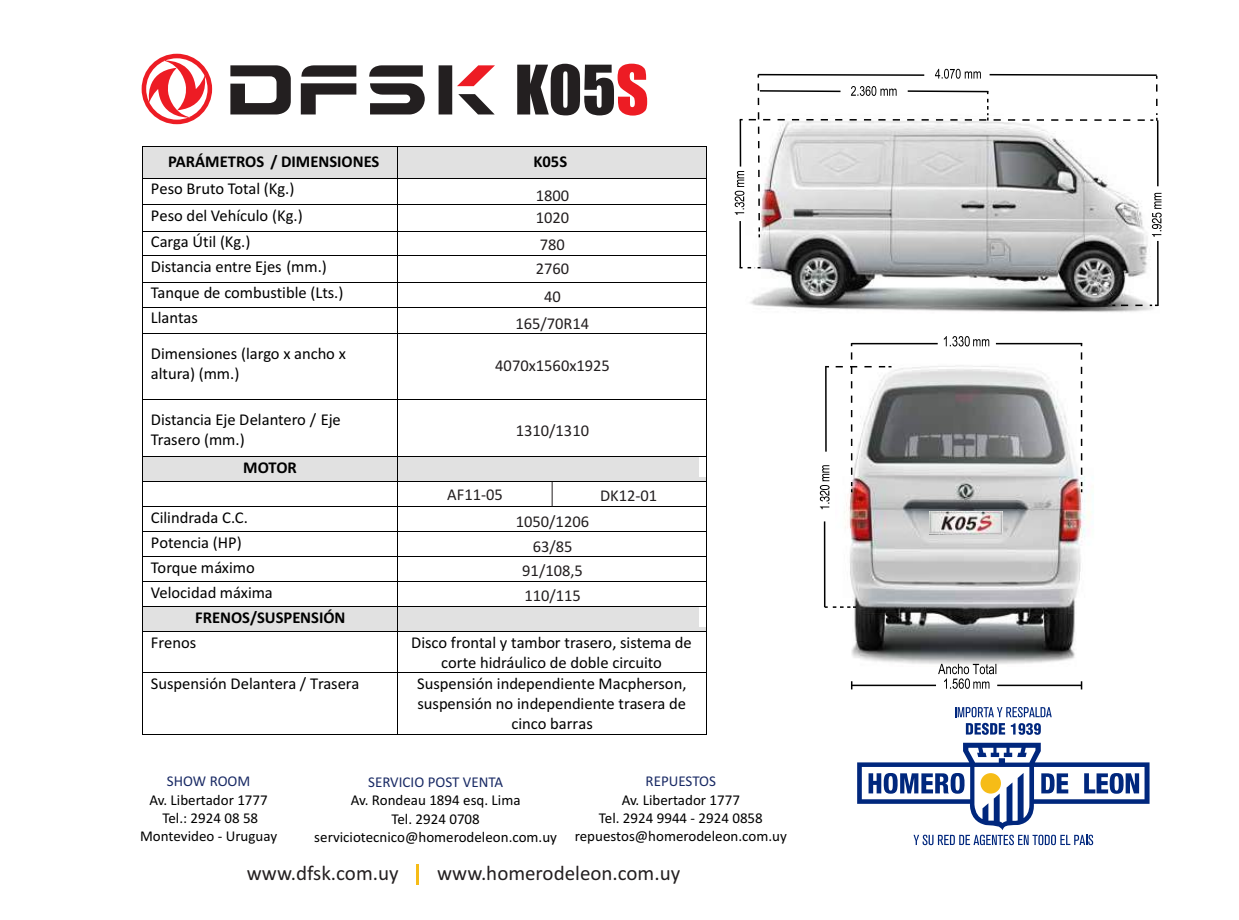
<style>
.page{position:relative;width:1239px;height:920px;background:#fff}
.page>*{position:absolute;margin:0;border:0;box-sizing:border-box;transform-origin:0 0}
.t1{font:63px "Impact";color:#231f20}
.t2{font:21px "Calibri";color:#231f20}
.t3{font:16.5px/25.8px "Calibri";color:#000}
.t4{font:16.5px/24.8px "Calibri";color:#231f20}
.t5{font:700 16.5px "Calibri";color:#000}
.t6{font:15px/18.3px "Calibri";color:#000;text-align:center}
.t7{font:15px "Calibri";color:#182964}
.s1{color:#ed1c24}
</style>
<div class="page">
<svg style="left:230px;top:65px;width:265px;height:49px"></svg>
<svg style="left:142px;top:54px;width:70px;height:70px"></svg>
<div style="left:143px;top:147px;width:8px;height:20px;background:#e1e1e1"></div>
<div style="left:390px;top:147px;width:7px;height:20px;background:#e1e1e1"></div>
<div style="left:143px;top:167px;width:254px;height:11px;background:#e1e1e1"></div>
<div style="left:151px;top:147px;width:239px;height:20px;background:#e1e1e1"></div>
<div style="left:398px;top:147px;width:8px;height:20px;background:#e1e1e1"></div>
<div style="left:698px;top:147px;width:8px;height:20px;background:#e1e1e1"></div>
<div style="left:398px;top:167px;width:308px;height:11px;background:#e1e1e1"></div>
<div style="left:406px;top:147px;width:292px;height:20px;background:#e1e1e1"></div>
<hr style="left:143px;top:146px;width:254px;height:1px;background:#000">
<hr style="left:398px;top:146px;width:308px;height:1px;background:#000">
<hr style="left:142px;top:146px;width:1px;height:32px;background:#000">
<hr style="left:397px;top:146px;width:1px;height:32px;background:#000">
<hr style="left:706px;top:146px;width:1px;height:32px;background:#000">
<hr style="left:143px;top:178px;width:254px;height:1px;background:#000">
<hr style="left:398px;top:178px;width:308px;height:1px;background:#000">
<svg style="left:706px;top:178px;width:1px;height:15px"></svg>
<hr style="left:143px;top:204px;width:254px;height:1px;background:#000">
<hr style="left:398px;top:204px;width:308px;height:1px;background:#000">
<hr style="left:143px;top:231px;width:254px;height:1px;background:#000">
<hr style="left:398px;top:231px;width:308px;height:1px;background:#000">
<hr style="left:143px;top:256px;width:254px;height:1px;background:#000">
<hr style="left:398px;top:256px;width:308px;height:1px;background:#000">
<hr style="left:143px;top:282px;width:254px;height:1px;background:#000">
<hr style="left:398px;top:282px;width:308px;height:1px;background:#000">
<hr style="left:143px;top:307px;width:254px;height:1px;background:#000">
<hr style="left:398px;top:307px;width:308px;height:1px;background:#000">
<svg style="left:142px;top:178px;width:1px;height:156px"></svg>
<hr style="left:143px;top:334px;width:254px;height:1px;background:#000">
<svg style="left:397px;top:178px;width:1px;height:156px"></svg>
<hr style="left:398px;top:334px;width:308px;height:1px;background:#000">
<hr style="left:142px;top:334px;width:1px;height:40px;background:#000">
<hr style="left:397px;top:334px;width:1px;height:40px;background:#000">
<hr style="left:143px;top:399px;width:254px;height:1px;background:#000">
<hr style="left:398px;top:399px;width:308px;height:1px;background:#000">
<hr style="left:142px;top:375px;width:1px;height:40px;background:#000">
<hr style="left:397px;top:375px;width:1px;height:40px;background:#000">
<hr style="left:142px;top:416px;width:1px;height:41px;background:#000">
<hr style="left:397px;top:416px;width:1px;height:41px;background:#000">
<div style="left:143px;top:457px;width:8px;height:20px;background:#e1e1e1"></div>
<div style="left:390px;top:457px;width:7px;height:20px;background:#e1e1e1"></div>
<div style="left:143px;top:477px;width:254px;height:5px;background:#e1e1e1"></div>
<div style="left:151px;top:457px;width:239px;height:20px;background:#e1e1e1"></div>
<div style="left:398px;top:457px;width:8px;height:20px;background:#e1e1e1"></div>
<div style="left:398px;top:477px;width:308px;height:5px;background:#e1e1e1"></div>
<div style="left:406px;top:457px;width:292px;height:20px;background:#e1e1e1"></div>
<hr style="left:143px;top:457px;width:254px;height:1px;background:#000">
<hr style="left:398px;top:457px;width:308px;height:1px;background:#000">
<hr style="left:143px;top:482px;width:254px;height:1px;background:#000">
<hr style="left:398px;top:482px;width:308px;height:1px;background:#000">
<hr style="left:143px;top:507px;width:254px;height:1px;background:#000">
<hr style="left:398px;top:507px;width:308px;height:1px;background:#000">
<hr style="left:143px;top:532px;width:254px;height:1px;background:#000">
<hr style="left:398px;top:532px;width:308px;height:1px;background:#000">
<hr style="left:143px;top:556px;width:254px;height:1px;background:#000">
<hr style="left:398px;top:556px;width:308px;height:1px;background:#000">
<hr style="left:143px;top:581px;width:254px;height:1px;background:#000">
<hr style="left:398px;top:581px;width:308px;height:1px;background:#000">
<div style="left:143px;top:607px;width:8px;height:20px;background:#e1e1e1"></div>
<div style="left:390px;top:607px;width:7px;height:20px;background:#e1e1e1"></div>
<hr style="left:143px;top:627px;width:254px;height:4px;background:#e1e1e1">
<div style="left:151px;top:607px;width:239px;height:20px;background:#e1e1e1"></div>
<div style="left:398px;top:607px;width:8px;height:20px;background:#e1e1e1"></div>
<hr style="left:398px;top:627px;width:308px;height:4px;background:#e1e1e1">
<div style="left:406px;top:607px;width:292px;height:20px;background:#e1e1e1"></div>
<hr style="left:143px;top:606px;width:254px;height:1px;background:#000">
<hr style="left:398px;top:606px;width:308px;height:1px;background:#000">
<svg style="left:142px;top:457px;width:1px;height:175px"></svg>
<hr style="left:143px;top:631px;width:254px;height:1px;background:#000">
<svg style="left:397px;top:457px;width:1px;height:175px"></svg>
<hr style="left:398px;top:631px;width:308px;height:1px;background:#000">
<hr style="left:142px;top:632px;width:1px;height:41px;background:#000">
<hr style="left:397px;top:632px;width:1px;height:41px;background:#000">
<hr style="left:706px;top:193px;width:1px;height:480px;background:#000">
<hr style="left:143px;top:673px;width:254px;height:1px;background:#000">
<hr style="left:398px;top:673px;width:308px;height:1px;background:#000">
<hr style="left:142px;top:673px;width:1px;height:61px;background:#000">
<hr style="left:143px;top:734px;width:254px;height:1px;background:#000">
<hr style="left:397px;top:673px;width:1px;height:61px;background:#000">
<hr style="left:398px;top:734px;width:308px;height:1px;background:#000">
<hr style="left:706px;top:673px;width:1px;height:61px;background:#000">
<svg style="left:966px;top:723px;width:75px;height:12px"></svg>
<svg style="left:857px;top:743px;width:292px;height:102px"></svg>
<div style="left:980px;top:773px;width:21px;height:21px;background:#f6bc17;border-radius:50%"></div>
<svg style="left:955px;top:707px;width:97px;height:10px"></svg>
<hr style="left:416px;top:864px;width:2px;height:21px;background:#f6bc17">
<svg style="left:552px;top:482px;width:1px;height:25px"></svg>
<svg style="left:944px;top:336px;width:45px;height:10px"></svg>
<svg style="left:820px;top:465px;width:9px;height:44px"></svg>
<img style="left:835px;top:356px;width:256px;height:310px">
<hr style="left:824px;top:521px;width:1px;height:86px;background:#000">
<hr style="left:825px;top:366px;width:2px;height:86px;background:#000">
<svg style="left:1081px;top:352px;width:1px;height:140px"></svg>
<svg style="left:836px;top:352px;width:55px;height:140px"></svg>
<svg style="left:825px;top:606px;width:31px;height:2px"></svg>
<hr style="left:851px;top:343px;width:87px;height:1px;background:#000">
<hr style="left:996px;top:343px;width:86px;height:1px;background:#000">
<svg style="left:938px;top:664px;width:58px;height:25px"></svg>
<hr style="left:852px;top:685px;width:84px;height:1px;background:#000">
<hr style="left:997px;top:685px;width:84px;height:1px;background:#000">
<img style="left:929px;top:511px;width:73px;height:23px">
<img style="left:747px;top:237px;width:411px;height:75px">
<hr style="left:739px;top:221px;width:2px;height:47px;background:#000">
<hr style="left:1157px;top:241px;width:2px;height:65px;background:#000">
<svg style="left:1121px;top:305px;width:36px;height:1px"></svg>
<svg style="left:739px;top:267px;width:21px;height:1px"></svg>
<svg style="left:735px;top:69px;width:427px;height:168px"></svg>
<h1 class="t1" style="left:515px;top:65px;width:135px">K05<span class="s1">S</span></h1>
<p class="t5" style="left:168px;top:154px;width:213px">PARÁMETROS / DIMENSIONES</p>
<p class="t5" style="left:533px;top:155px;width:35px">K05S</p>
<p class="t3" style="left:151px;top:177px;width:194px">Peso Bruto Total (Kg.)<br>Peso del Vehículo (Kg.)<br>Carga Útil (Kg.)<br>Distancia entre Ejes (mm.)<br>Tanque de combustible (Lts.)<br>Llantas</p>
<p class="t3" style="left:151px;top:345px;width:197px;line-height:20.1px">Dimensiones (largo x ancho x altura) (mm.)</p>
<p class="t3" style="left:151px;top:410px;width:191px;line-height:20px">Distancia Eje Delantero / Eje<br>Trasero (mm.)</p>
<p class="t5" style="left:243px;top:461px;width:55px">MOTOR</p>
<p class="t3" style="left:151px;top:506px;width:124px;line-height:24.9px">Cilindrada C.C.<br>Potencia (HP)<br>Torque máximo<br>Velocidad máxima</p>
<p class="t5" style="left:195px;top:610px;width:152px">FRENOS/SUSPENSIÓN</p>
<p class="t3" style="left:151px;top:631px;width:47px">Frenos</p>
<p class="t3" style="left:411px;top:634px;width:282px;line-height:20.1px;text-align:center">Disco frontal y tambor trasero, sistema de corte hidráulico de doble circuito</p>
<p class="t3" style="left:151px;top:672px;width:210px">Suspensión Delantera / Trasera</p>
<p class="t3" style="left:417px;top:675px;width:271px;line-height:20.1px;text-align:center">Suspensión independiente Macpherson, suspensión no independiente trasera de cinco barras</p>
<p class="t4" style="left:536px;top:185px;width:35px;line-height:22.8px">1800<br>1020</p>
<p class="t4" style="left:536px;top:234px;width:35px;line-height:24.2px">780<br>2760</p>
<p class="t4" style="left:544px;top:286px;width:18px">40</p>
<p class="t4" style="left:515px;top:312px;width:75px">165/70R14</p>
<p class="t4" style="left:495px;top:355px;width:116px">4070x1560x1925</p>
<p class="t4" style="left:516px;top:420px;width:75px">1310/1310</p>
<p class="t4" style="left:447px;top:483px;width:57px">AF11-05</p>
<p class="t4" style="left:600px;top:485px;width:59px">DK12-01</p>
<p class="t4" style="left:516px;top:510px;width:75px;text-align:center">1050/1206<br>63/85<br>91/108,5<br>110/115</p>
<p class="t7" style="left:167px;top:775px;width:85px">SHOW ROOM</p>
<p class="t6" style="left:140px;top:792px;width:138px">Av. Libertador 1777<br>Tel.: 2924 08 58<br>Montevideo - Uruguay</p>
<p class="t7" style="left:368px;top:776px;width:137px">SERVICIO POST VENTA</p>
<p class="t6" style="left:314px;top:792px;width:244px">Av. Rondeau 1894 esq. Lima<br>Tel. 2924 0708 serviciotecnico@homerodeleon.com.uy</p>
<p class="t7" style="left:645px;top:775px;width:72px">REPUESTOS</p>
<p class="t6" style="left:575px;top:792px;width:214px">Av. Libertador 1777<br>Tel. 2924 9944 - 2924 0858 repuestos@homerodeleon.com.uy</p>
<p class="t2" style="left:247px;top:864px;width:153px">www.dfsk.com.uy</p>
<p class="t2" style="left:437px;top:864px;width:245px">www.homerodeleon.com.uy</p>
</div>
